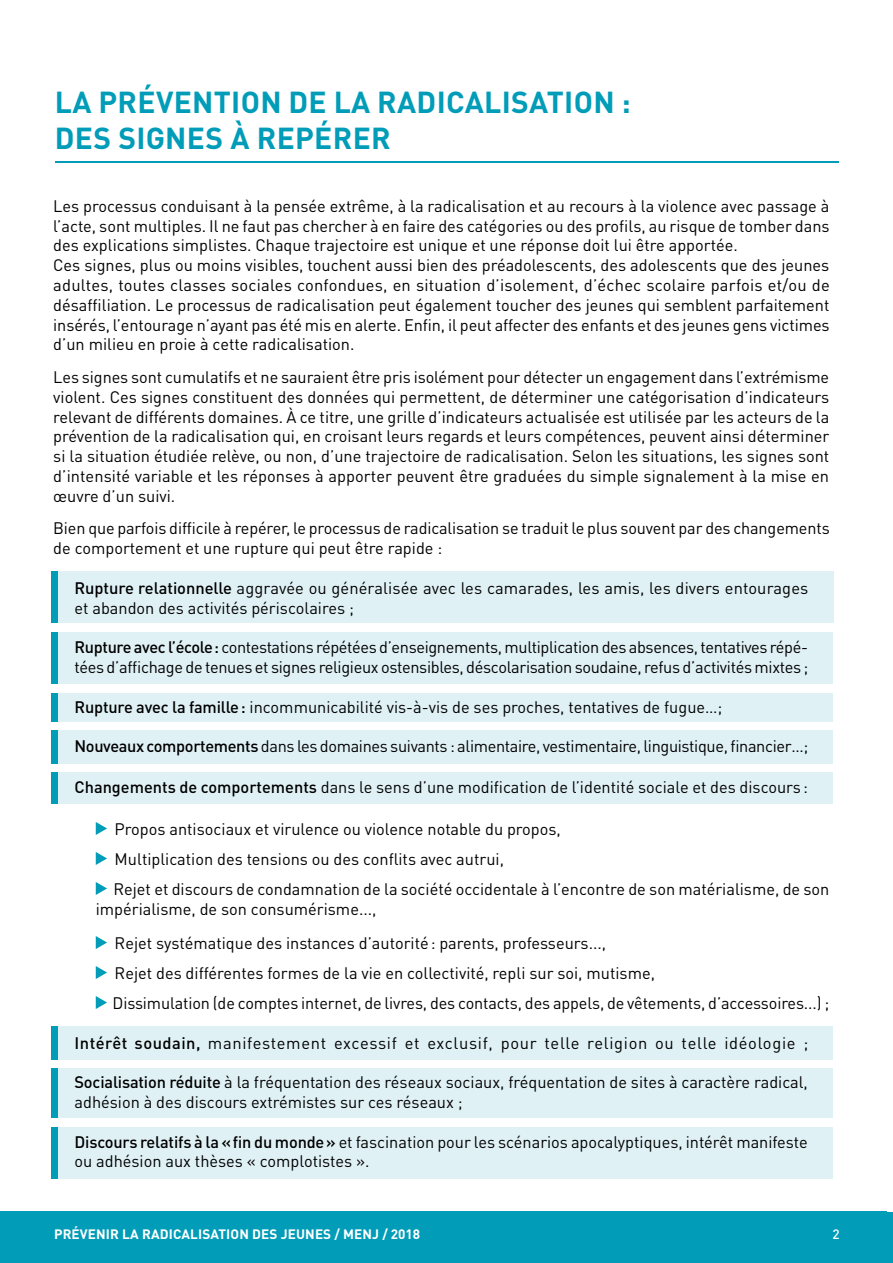
<style>
.page{position:relative;width:893px;height:1263px;background:#fff}
.page>*{position:absolute;margin:0;border:0;box-sizing:border-box;transform-origin:0 0}
.t1{font:700 30px/36px "DIN Pro";letter-spacing:.01em;color:#009cb8}
.t2{font:16.5px/19.8px "DIN Pro";color:#000}
.t3{font:16.5px/19.8px "DIN Pro";letter-spacing:-.02em;color:#000}
.t4{font:16.5px "DIN Pro";letter-spacing:.04em;color:#000}
.t5{font:700 13.5px "DIN Pro";letter-spacing:.01em;color:#fff}
.t6{font:500 13.5px "DIN Pro";color:#fff}
.s1{font-weight:500}
</style>
<div class="page">
<div style="left:0;top:1212px;width:886px;height:51px;background:#009cb8"></div>
<div style="left:852px;top:1212px;width:41px;height:51px;background:#009cb8"></div>
<div style="left:51px;top:632px;width:781px;height:51px;background:#e0f1f6"></div>
<div style="left:51px;top:731px;width:781px;height:33px;background:#e0f1f6"></div>
<div style="left:51px;top:1069px;width:781px;height:49px;background:#e0f1f6"></div>
<div style="left:51px;top:571px;width:782px;height:52px;background:#e0f1f6"></div>
<div style="left:51px;top:693px;width:781px;height:28px;background:#e0f1f6"></div>
<div style="left:51px;top:1026px;width:781px;height:33px;background:#e0f1f6"></div>
<div style="left:51px;top:772px;width:781px;height:32px;background:#e0f1f6"></div>
<div style="left:51px;top:1127px;width:781px;height:51px;background:#e0f1f6"></div>
<div style="left:51px;top:571px;width:6px;height:52px;background:#009cb8"></div>
<div style="left:51px;top:693px;width:6px;height:28px;background:#009cb8"></div>
<div style="left:51px;top:772px;width:6px;height:32px;background:#009cb8"></div>
<div style="left:51px;top:632px;width:6px;height:51px;background:#009cb8"></div>
<div style="left:51px;top:731px;width:6px;height:33px;background:#009cb8"></div>
<div style="left:51px;top:1026px;width:6px;height:33px;background:#009cb8"></div>
<div style="left:51px;top:1069px;width:6px;height:49px;background:#009cb8"></div>
<div style="left:51px;top:1127px;width:6px;height:51px;background:#009cb8"></div>
<hr style="left:55px;top:162px;width:783px;height:1px;background:#009cb8">
<svg style="left:96px;top:822px;width:11px;height:13px"></svg>
<svg style="left:96px;top:852px;width:11px;height:13px"></svg>
<svg style="left:96px;top:882px;width:11px;height:13px"></svg>
<svg style="left:96px;top:936px;width:11px;height:13px"></svg>
<svg style="left:96px;top:966px;width:11px;height:13px"></svg>
<svg style="left:96px;top:996px;width:11px;height:13px"></svg>
<h1 class="t1" style="left:55px;top:83px;width:577px">LA PRÉVENTION DE LA RADICALISATION :<br>DES SIGNES À REPÉRER</h1>
<p class="t2" style="left:53px;top:196px;width:778px">Les processus conduisant à la pensée extrême, à la radicalisation et au recours à la violence avec passage à l’acte, sont multiples. Il ne faut pas chercher à en faire des catégories ou des profils, au risque de tomber dans des explications simplistes. Chaque trajectoire est unique et une réponse doit lui être apportée.<br>Ces signes, plus ou moins visibles, touchent aussi bien des préadolescents, des adolescents que des jeunes adultes, toutes classes sociales confondues, en situation d’isolement, d’échec scolaire parfois et/ou de désaffiliation. Le processus de radicalisation peut également toucher des jeunes qui semblent parfaitement insérés, l’entourage n’ayant pas été mis en alerte. Enfin, il peut affecter des enfants et des jeunes gens victimes d’un milieu en proie à cette radicalisation.</p>
<p class="t2" style="left:53px;top:367px;width:778px;text-align:justify">Les signes sont cumulatifs et ne sauraient être pris isolément pour détecter un engagement dans l’extrémisme violent. Ces signes constituent des données qui permettent, de déterminer une catégorisation d’indicateurs relevant de différents domaines. À ce titre, une grille d’indicateurs actualisée est utilisée par les acteurs de la prévention de la radicalisation qui, en croisant leurs regards et leurs compétences, peuvent ainsi déterminer si la situation étudiée relève, ou non, d’une trajectoire de radicalisation. Selon les situations, les signes sont d’intensité variable et les réponses à apporter peuvent être graduées du simple signalement à la mise en œuvre d’un suivi.</p>
<p class="t2" style="left:53px;top:518px;width:778px">Bien que parfois difficile à repérer, le processus de radicalisation se traduit le plus souvent par des changements de comportement et une rupture qui peut être rapide :</p>
<p class="t2" style="left:75px;top:577px;width:735px"><span class="s1">Rupture relationnelle</span> aggravée ou généralisée avec les camarades, les amis, les divers entourages et abandon des activités périscolaires ;</p>
<p class="t3" style="left:75px;top:637px;width:735px"><span class="s1">Rupture avec l’école:</span> contestations répétées d’enseignements, multiplication des absences, tentatives répé&shy;tées d’affichage de tenues et signes religieux ostensibles, déscolarisation soudaine, refus d’activités mixtes ;</p>
<p class="t2" style="left:75px;top:696px;width:649px"><span class="s1">Rupture avec la famille:</span> incommunicabilité vis-à-vis de ses proches, tentatives de fugue…;</p>
<p class="t3" style="left:75px;top:736px;width:735px"><span class="s1">Nouveaux comportements</span> dans les domaines suivants : alimentaire, vestimentaire, linguistique, financier…;</p>
<p class="t2" style="left:75px;top:777px;width:735px"><span class="s1">Changements de comportements</span> dans le sens d’une modification de l’identité sociale et des discours :</p>
<p class="t2" style="left:113px;top:814px;width:717px;line-height:30px">Propos antisociaux et virulence ou violence notable du propos,<br>Multiplication des tensions ou des conflits avec autrui,<br>Rejet et discours de condamnation de la société occidentale à l’encontre de son matérialisme, de son</p>
<p class="t2" style="left:115px;top:891px;width:493px;line-height:34.2px;text-indent:-19px">impérialisme, de son consumérisme...,<br>Rejet systématique des instances d’autorité: parents, professeurs...,</p>
<p class="t2" style="left:113px;top:958px;width:718px;line-height:30px">Rejet des différentes formes de la vie en collectivité, repli sur soi, mutisme,<br>Dissimulation (de comptes internet, de livres, des contacts, des appels, de vêtements, d’accessoires...) ;</p>
<p class="t4" style="left:75px;top:1032px;width:735px"><span class="s1">Intérêt soudain,</span> manifestement excessif et exclusif, pour telle religion ou telle idéologie ;</p>
<p class="t2" style="left:75px;top:1072px;width:735px"><span class="s1">Socialisation réduite</span> à la fréquentation des réseaux sociaux, fréquentation de sites à caractère radical, adhésion à des discours extrémistes sur ces réseaux ;</p>
<p class="t2" style="left:75px;top:1131px;width:735px"><span class="s1">Discours relatifs à la «fin du monde»</span> et fascination pour les scénarios apocalyptiques, intérêt manifeste ou adhésion aux thèses « complotistes ».</p>
<p class="t5" style="left:54px;top:1225px;width:368px">PRÉVENIR LA RADICALISATION DES JEUNES / MENJ / 2018</p>
<p class="t6" style="left:833px;top:1226px;width:9px">2</p>
</div>
